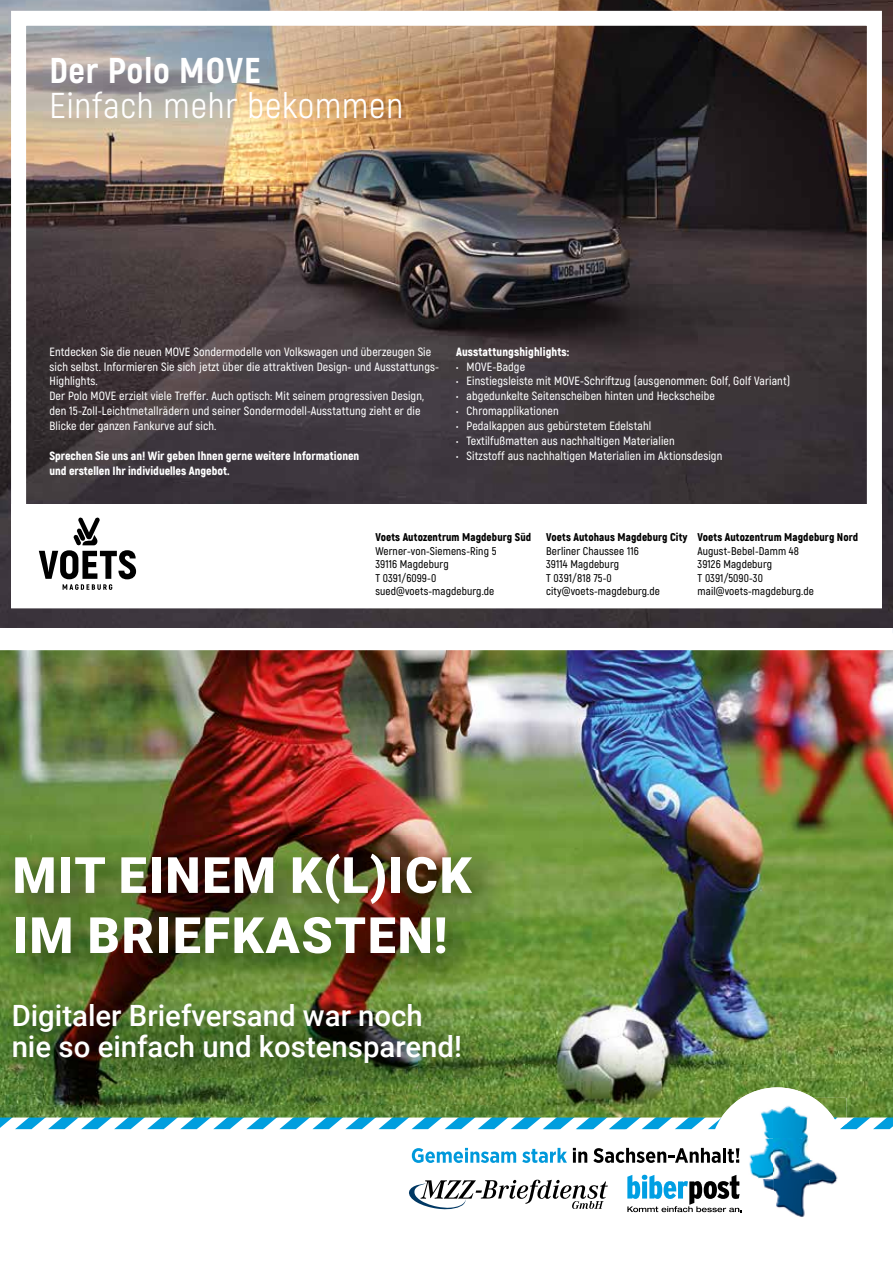
<style>
.page{position:relative;width:893px;height:1263px;background:#fff}
.page>*{position:absolute;margin:0;border:0;box-sizing:border-box;transform-origin:0 0}
.t1{font:900 50.1px/60px "Roboto";letter-spacing:.035em;color:#fff}
.t2{font:35.85px "Akrobat";letter-spacing:.025em;color:#fff}
.t3{font:800 35.85px "Akrobat";letter-spacing:.025em;color:#fff}
.t4{font:500 29.4px/31.2px "Roboto";color:#fff}
.t5{font:600 12px/15px "Akrobat";letter-spacing:.01em;color:#fff}
.t6{font:900 12px/15px "Akrobat";color:#fff}
.t7{font:600 11.25px/13.5px "Akrobat";letter-spacing:.01em;color:#000}
.t8{font:900 11.25px "Akrobat";letter-spacing:.01em;color:#000}
</style>
<div class="page">
<svg style="left:0;top:1117px;width:893px;height:12px"></svg>
<img style="left:0;top:650px;width:893px;height:467px">
<div style="left:709px;top:1087px;width:136px;height:138px;background:#fff;border-radius:50%"></div>
<img style="left:0;top:836px;width:513px;height:268px">
<svg style="left:409px;top:1180px;width:199px;height:30px"></svg>
<svg style="left:412px;top:1148px;width:104px;height:15px"></svg>
<svg style="left:522px;top:1148px;width:45px;height:15px"></svg>
<svg style="left:573px;top:1148px;width:14px;height:15px"></svg>
<svg style="left:593px;top:1148px;width:128px;height:15px"></svg>
<hr style="left:723px;top:1148px;width:3px;height:15px;background:#000">
<img style="left:843px;top:1117px;width:4px;height:12px">
<img style="left:843px;top:1098px;width:4px;height:19px">
<img style="left:738px;top:1098px;width:105px;height:40px">
<img style="left:739px;top:1138px;width:99px;height:41px">
<img style="left:762px;top:1179px;width:48px;height:38px">
<img style="left:810px;top:1179px;width:27px;height:7px">
<svg style="left:627px;top:1175px;width:123px;height:38px"></svg>
<svg style="left:728px;top:1148px;width:11px;height:15px"></svg>
<img style="left:0;top:0;width:893px;height:627px">
<div style="left:11px;top:504px;width:871px;height:104px;background:#fff"></div>
<svg style="left:39px;top:517px;width:97px;height:73px"></svg>
<h2 class="t3" style="left:49px;top:47px;width:213px">Der Polo MOVE</h2>
<h2 class="t2" style="left:49px;top:85px;width:355px">Einfach mehr bekommen</h2>
<p class="t5" style="left:49px;top:344px;width:391px">Entdecken Sie die neuen MOVE Sondermodelle von Volkswagen und überzeugen Sie sich selbst. Informieren Sie sich jetzt über die attraktiven Design- und Ausstattungs-Highlights.<br>Der Polo MOVE erzielt viele Treffer. Auch optisch: Mit seinem progressiven Design, den 15-Zoll-Leichtmetallrädern und seiner Sondermodell-Ausstattung zieht er die Blicke der ganzen Fankurve auf sich.</p>
<p class="t6" style="left:49px;top:448px;width:311px">Sprechen Sie uns an! Wir geben Ihnen gerne weitere Informationen und erstellen Ihr individuelles Angebot.</p>
<p class="t6" style="left:456px;top:344px;width:115px">Ausstattungshighlights:</p>
<p class="t5" style="left:456px;top:359px;width:71px">• MOVE-Badge</p>
<p class="t5" style="left:456px;top:374px;width:336px">• Einstiegsleiste mit MOVE-Schriftzug (ausgenommen: Golf, Golf Variant)</p>
<p class="t5" style="left:456px;top:389px;width:260px">• abgedunkelte Seitenscheiben hinten und Heckscheibe</p>
<p class="t5" style="left:456px;top:404px;width:104px">• Chromapplikationen</p>
<p class="t5" style="left:456px;top:419px;width:197px">• Pedalkappen aus gebürstetem Edelstahl</p>
<p class="t5" style="left:456px;top:434px;width:220px">• Textilfußmatten aus nachhaltigen Materialien</p>
<p class="t5" style="left:456px;top:448px;width:268px">• Sitzstoff aus nachhaltigen Materialien im Aktionsdesign</p>
<p class="t8" style="left:375px;top:530px;width:157px">Voets Autozentrum Magdeburg Süd</p>
<p class="t7" style="left:375px;top:544px;width:122px">Werner-von-Siemens-Ring 5<br>39116 Magdeburg<br>T 0391/6099-0 sued@voets-magdeburg.de</p>
<p class="t8" style="left:546px;top:530px;width:143px">Voets Autohaus Magdeburg City</p>
<p class="t7" style="left:546px;top:544px;width:115px">Berliner Chaussee 116<br>39114 Magdeburg<br>T 0391/818 75-0 city@voets-magdeburg.de</p>
<p class="t8" style="left:697px;top:530px;width:162px">Voets Autozentrum Magdeburg Nord</p>
<p class="t7" style="left:697px;top:544px;width:118px">August-Bebel-Damm 48<br>39126 Magdeburg<br>T 0391/5090-30 mail@voets-magdeburg.de</p>
<h1 class="t1" style="left:13px;top:843px;width:461px">MIT EINEM K(L)ICK<br>IM BRIEFKASTEN!</h1>
<h3 class="t4" style="left:12px;top:998px;width:452px">Digitaler Briefversand war noch nie so einfach und kostensparend!</h3>
</div>
